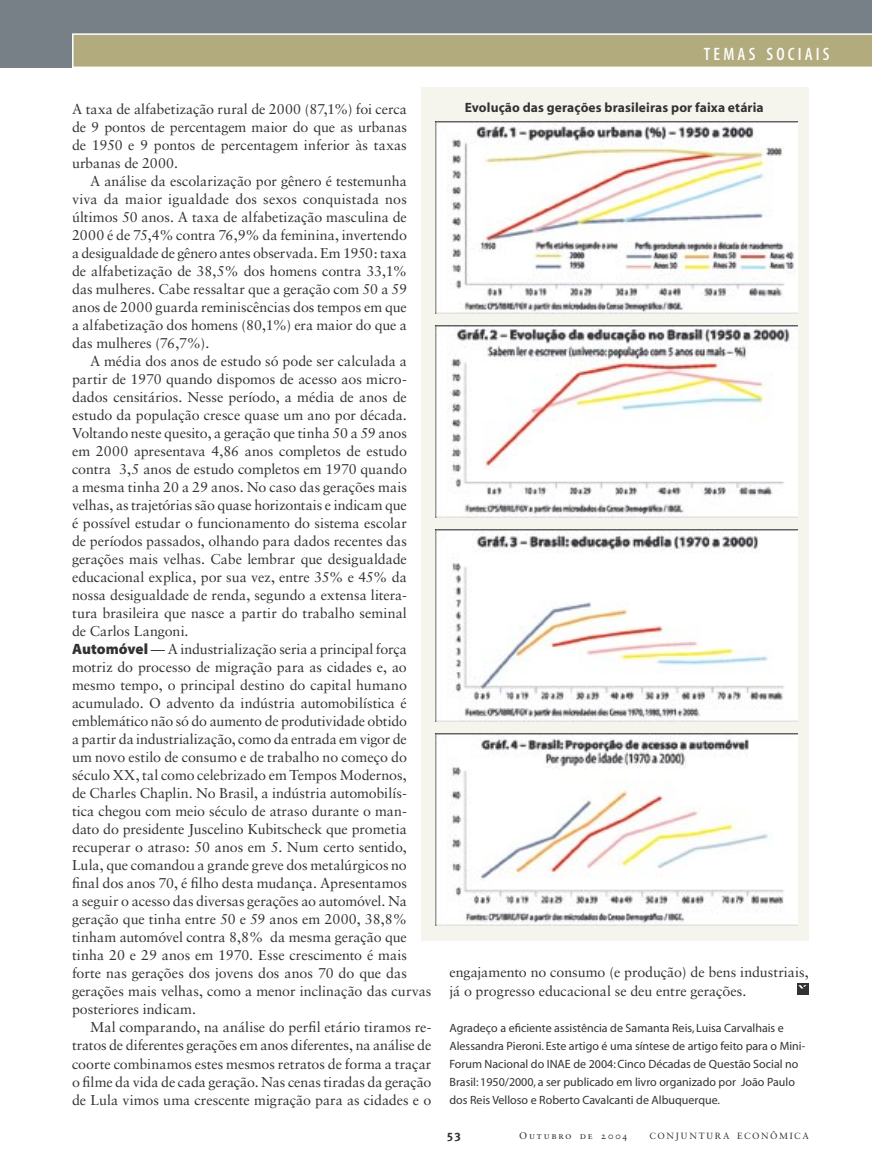
<style>
.page{position:relative;width:872px;height:1170px;background:#fff}
.page>*{position:absolute;margin:0;border:0;box-sizing:border-box;transform-origin:0 0}
.t1{font:18px "Adobe Corp ID Myriad Pkg";letter-spacing:.175em;color:#fff}
.Texto_Serif_1{font:14.25px/18px "Sabon";letter-spacing:-.005em;color:#323235}
.Texto_Serif{font:14.25px/18px "Sabon";color:#323235;text-align:justify}
.Pergunta{font:13.5px "Adobe Corp ID Myriad Bd";letter-spacing:.01em;color:#323235}
.Notas{font:12px/18px "Myriad MM 400 600";color:#323235}
.t2{font:700 12px "Meta Plus";color:#323235}
.t3{font:9.75px "Sabon Roman SC";letter-spacing:.17em;color:#323235}
.t4{font:9px "Sabon";letter-spacing:.175em;color:#323235}
.s1{font-family:"Adobe Corp ID Myriad Bl";font-size:15px}
</style>
<div class="page">
<div style="left:0;top:0;width:872px;height:68px;background:#777f87"></div>
<svg style="left:72px;top:33px;width:800px;height:35px;background:#b7b189"></svg>
<div style="left:797px;top:983px;width:11px;height:11px;background:#323235"></div>
<svg style="left:798px;top:985px;width:8px;height:3px"></svg>
<div style="left:422px;top:88px;width:387px;height:852px;background:#f6f5ed"></div>
<img style="left:435px;top:122px;width:362px;height:191px">
<img style="left:435px;top:325px;width:362px;height:192px">
<img style="left:435px;top:529px;width:362px;height:192px">
<img style="left:435px;top:733px;width:362px;height:192px">
<p class="t1" style="left:704px;top:45px;width:127px">TEMAS SOCIAIS</p>
<p class="Texto_Serif" style="left:72px;top:100px;width:336px">A taxa de alfabetização rural de 2000 (87,1%) foi cerca de 9 pontos de percentagem maior do que as urbanas de 1950 e 9 pontos de percentagem inferior às taxas urbanas de 2000.</p>
<p class="Texto_Serif" style="left:72px;top:172px;width:336px;text-indent:18px">A análise da escolarização por gênero é testemunha viva da maior igualdade dos sexos conquistada nos últimos 50 anos. A taxa de alfabetização masculina de 2000 é de 75,4% contra 76,9% da feminina, invertendo a desigualdade de gênero antes observada. Em 1950: taxa de alfabetização de 38,5% dos homens contra 33,1% das mulheres. Cabe ressaltar que a geração com 50 a 59 anos de 2000 guarda reminiscências dos tempos em que a alfabetização dos homens (80,1%) era maior do que a das mulheres (76,7%).</p>
<p class="Texto_Serif" style="left:72px;top:352px;width:336px;text-indent:18px">A média dos anos de estudo só pode ser calculada a partir de 1970 quando dispomos de acesso aos micro&shy;dados censitários. Nesse período, a média de anos de estudo da população cresce quase um ano por década.<br>Voltando neste quesito, a geração que tinha 50 a 59 anos em 2000 apresentava 4,86 anos completos de estudo contra 3,5 anos de estudo completos em 1970 quando a mesma tinha 20 a 29 anos. No caso das gerações mais velhas, as trajetórias são quase horizontais e indicam que é possível estudar o funcionamento do sistema escolar de períodos passados, olhando para dados recentes das gerações mais velhas. Cabe lembrar que desigualdade educacional explica, por sua vez, entre 35% e 45% da nossa desigualdade de renda, segundo a extensa litera&shy;tura brasileira que nasce a partir do trabalho seminal de Carlos Langoni.</p>
<p class="Texto_Serif_1" style="left:72px;top:640px;width:361px"><span class="s1">Automóvel</span> — A industrialização seria a principal força motriz do processo de migração para as cidades e, ao mesmo tempo, o principal destino do capital humano acumulado. O advento da indústria automobilística é emblemático não só do aumento de produtividade obtido<br>a partir da industrialização, como da entrada em vigor de<br>um novo estilo de consumo e de trabalho no começo do século XX, tal como celebrizado em Tempos Modernos,<br>de Charles Chaplin. No Brasil, a indústria automobilís&shy;tica chegou com meio século de atraso durante o man&shy;dato do presidente Juscelino Kubitscheck que prometia recuperar o atraso: 50 anos em 5. Num certo sentido, Lula, que comandou a grande greve dos metalúrgicos no final dos anos 70, é filho desta mudança. Apresentamos<br>a seguir o acesso das diversas gerações ao automóvel. Na geração que tinha entre 50 e 59 anos em 2000, 38,8% tinham automóvel contra 8,8% da mesma geração que tinha 20 e 29 anos em 1970. Esse crescimento é mais forte nas gerações dos jovens dos anos 70 do que das gerações mais velhas, como a menor inclinação das curvas posteriores indicam.</p>
<p class="Texto_Serif_1" style="left:72px;top:1018px;width:361px;text-align:justify;text-indent:18px">Mal comparando, na análise do perfil etário tiramos re&shy;tratos de diferentes gerações em anos diferentes, na análise de coorte combinamos estes mesmos retratos de forma a traçar o filme da vida de cada geração. Nas cenas tiradas da geração de Lula vimos uma crescente migração para as cidades e o</p>
<p class="Pergunta" style="left:465px;top:100px;width:300px">Evolução das gerações brasileiras por faixa etária</p>
<p class="Texto_Serif_1" style="left:449px;top:963px;width:361px">engajamento no consumo (e produção) de bens industriais, já o progresso educacional se deu entre gerações.</p>
<p class="Notas" style="left:449px;top:1018px;width:357px">Agradeço a eficiente assistência de Samanta Reis, Luisa Carvalhais e Alessandra Pieroni. Este artigo é uma síntese de artigo feito para o Mini-Forum Nacional do INAE de 2004: Cinco Décadas de Questão Social no Brasil: 1950/2000, a ser publicado em livro organizado por João Paulo dos Reis Velloso e Roberto Cavalcanti de Albuquerque.</p>
<p class="t2" style="left:447px;top:1127px;width:15px">53</p>
<p class="t3" style="left:519px;top:1129px;width:110px">Outubro de 2004</p>
<p class="t4" style="left:649px;top:1130px;width:161px">CONJUNTURA ECONÔMICA</p>
</div>
